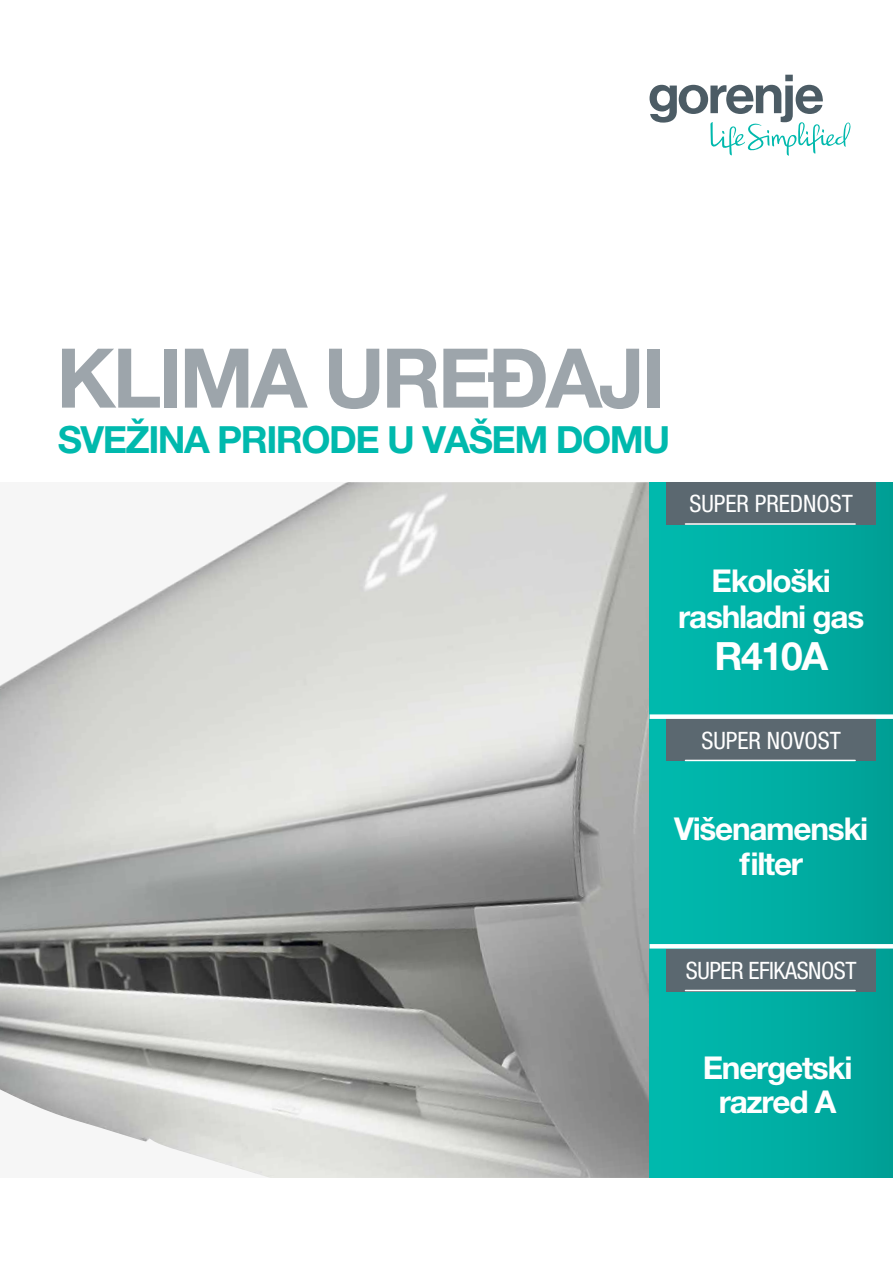
<style>
.page{position:relative;width:893px;height:1263px;background:#fff}
.page>*{position:absolute;margin:0;border:0;box-sizing:border-box;transform-origin:0 0}
.t1{font:700 82.5px "Helvetica Neue LT Pro";letter-spacing:-.04em;color:#9da5ab}
.t2{font:700 39px "Helvetica Neue LT Pro";letter-spacing:-.04em;color:#fff}
.t3{font:700 37.5px "Helvetica Neue LT Pro";letter-spacing:-.04em;color:#00b9ad}
.t4{font:700 31.5px/34.5px "Helvetica Neue LT Pro";letter-spacing:-.04em;color:#fff;text-align:center}
.t5{font:condensed 24px "Helvetica Neue LT Pro";color:#fff}
.t6{font:condensed 24px "Helvetica Neue LT Pro";letter-spacing:-.02em;color:#fff}
</style>
<div class="page">
<img style="left:0;top:482px;width:649px;height:696px">
<div style="left:649px;top:946px;width:244px;height:232px;background:linear-gradient(to right,#01bcb0,#01a197)"></div>
<div style="left:649px;top:715px;width:244px;height:232px;background:linear-gradient(to right,#00bcb0,#00a197)"></div>
<div style="left:649px;top:482px;width:244px;height:232px;background:linear-gradient(to right,#00bcb0,#00a197)"></div>
<div style="left:666px;top:482px;width:210px;height:43px;background:#5b6870"></div>
<hr style="left:685px;top:523px;width:170px;height:2px;background:#fff">
<div style="left:666px;top:719px;width:210px;height:42px;background:#5b6870"></div>
<hr style="left:685px;top:760px;width:170px;height:1px;background:#fff">
<div style="left:666px;top:949px;width:210px;height:42px;background:#5b6870"></div>
<hr style="left:685px;top:990px;width:170px;height:1px;background:#fff">
<div style="left:649px;top:714px;width:244px;height:5px;background:#fff"></div>
<svg style="left:649px;top:944px;width:244px;height:4px"></svg>
<svg style="left:649px;top:75px;width:201px;height:81px"></svg>
<h1 class="t1" style="left:56px;top:327px;width:611px">KLIMA UREĐAJI</h1>
<p class="t3" style="left:58px;top:417px;width:614px">SVEŽINA PRIRODE U VAŠEM DOMU</p>
<p class="t5" style="left:689px;top:490px;width:165px">SUPER PREDNOST</p>
<p class="t4" style="left:678px;top:562px;width:188px;line-height:36px">Ekološki rashladni gas</p>
<p class="t2" style="left:714px;top:632px;width:115px">R410A</p>
<p class="t5" style="left:701px;top:726px;width:141px">SUPER NOVOST</p>
<p class="t4" style="left:674px;top:811px;width:196px">Višenamenski filter</p>
<p class="t6" style="left:686px;top:956px;width:172px">SUPER EFIKASNOST</p>
<p class="t4" style="left:703px;top:1049px;width:151px">Energetski razred A</p>
</div>
